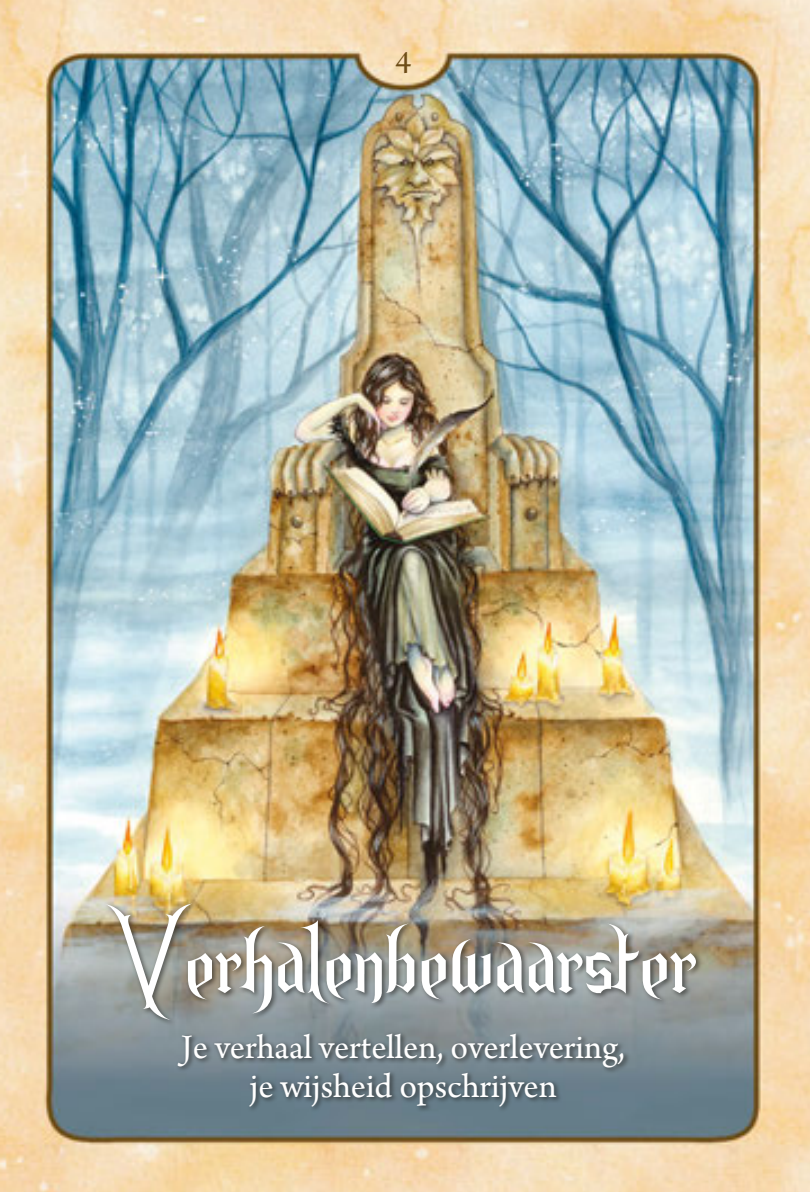
<style>
.page{position:relative;width:810px;height:1192px;background:#fff}
.page>*{position:absolute;margin:0;border:0;box-sizing:border-box;transform-origin:0 0}
.t1{font:72px "Endor";color:#fff}
.t2{font:36px/39px "Arno Pro";color:#fff;text-align:center}
.t3{font:33px "Arno Pro";color:#6d4c17}
</style>
<div class="page">
<img style="left:0;top:0;width:810px;height:1192px">
<div style="left:103px;top:900px;width:600px;height:213px;background:#1d1d1b;opacity:.55"></div>
<svg style="left:805px;top:0;width:5px;height:3px"></svg>
<svg style="left:805px;top:1189px;width:5px;height:3px"></svg>
<p class="t3" style="left:395px;top:43px;width:17px">4</p>
<h1 class="t1" style="left:110px;top:926px;width:587px">Verhalenbewaarster</h1>
<p class="t2" style="left:181px;top:1029px;width:445px">Je verhaal vertellen, overlevering, je wijsheid opschrijven</p>
</div>
